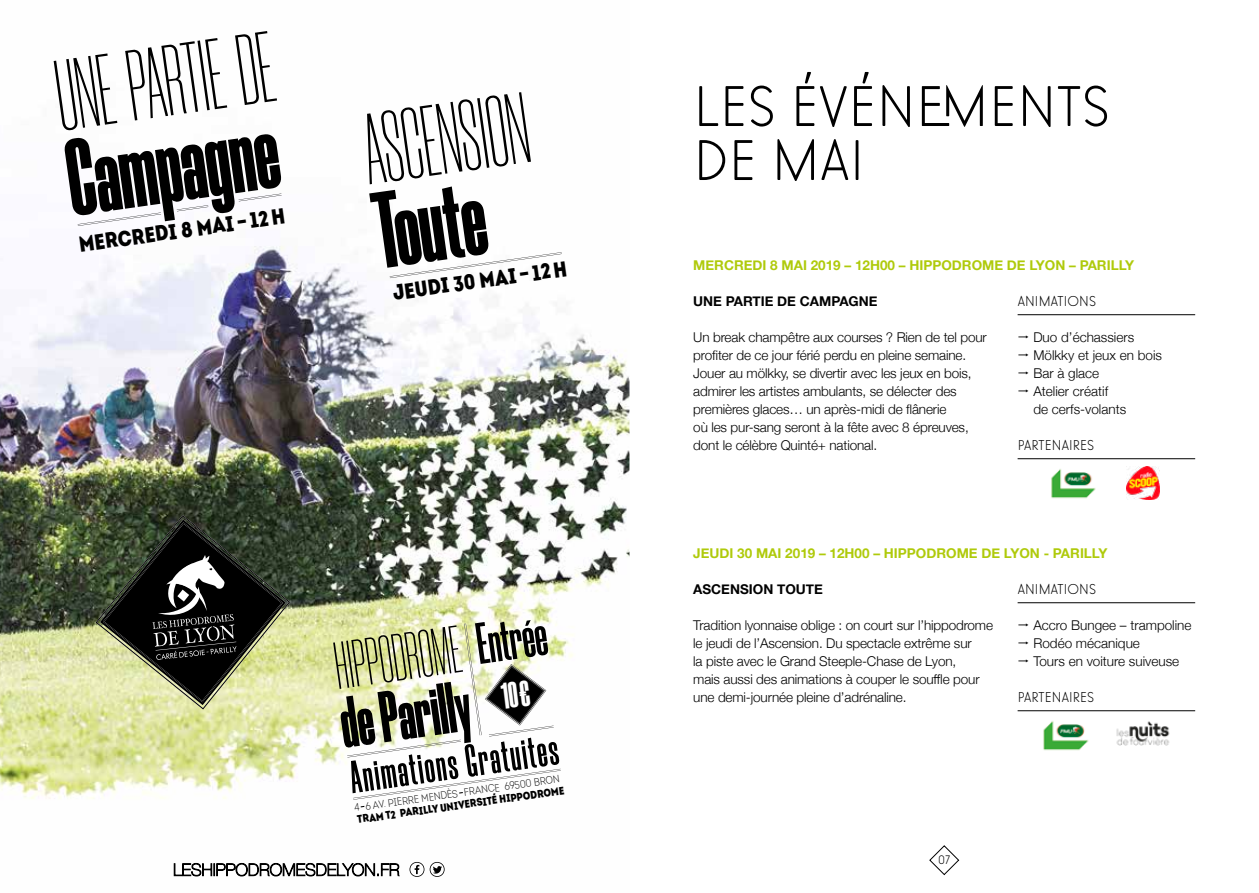
<style>
.page{position:relative;width:1259px;height:893px;background:#fff}
.page>*{position:absolute;margin:0;border:0;box-sizing:border-box;transform-origin:0 0}
.t1{font:900 108.75px "Morganite";color:#000}
.t2{font:200 100.35px "Morganite";color:#000}
.t3{font:900 72.45px "Morganite";color:#000}
.t4{font:200 66.9px "Morganite";color:#000}
.t5{font:60px/54px "Elegant Lux Mager";letter-spacing:.01em;color:#000}
.t6{font:700 58.65px "Morganite";color:#000}
.t7{font:700 46.05px "Morganite";color:#000}
.t8{font:21.9px "Intro Cond Black Free";color:#000}
.t9{font:21.6px "Intro Cond Black Free";color:#000}
.t10{font:15px "Elegant Lux Mager";letter-spacing:.01em;color:#000}
.t11{font:300 13.5px/18px "Helvetica Neue";letter-spacing:-.01em;color:#000}
.t12{font:700 13.5px "Helvetica Neue";color:#afca0b}
.t13{font:700 13.5px "Helvetica Neue";color:#000}
.t14{font:13.5px "Elegant Lux Mager";color:#000}
.t15{font:11.1px "Intro Cond Black Free";color:#000}
.t16{font:10.5px "Intro Cond Light Free";color:#000}
.s1{font-family:"Elegant Lux Pro Mager"}
</style>
<div class="page">
<img style="left:0;top:193px;width:629px;height:684px">
<svg style="left:430px;top:862px;width:14px;height:15px"></svg>
<svg style="left:409px;top:862px;width:15px;height:15px"></svg>
<svg style="left:174px;top:863px;width:225px;height:13px"></svg>
<img style="left:238px;top:194px;width:43px;height:6px">
<img style="left:239px;top:195px;width:43px;height:6px">
<img style="left:78px;top:212px;width:83px;height:2px">
<img style="left:78px;top:214px;width:83px;height:12px">
<img style="left:177px;top:205px;width:31px;height:2px">
<img style="left:177px;top:207px;width:31px;height:4px">
<img style="left:96px;top:515px;width:194px;height:194px">
<img style="left:103px;top:522px;width:180px;height:180px">
<svg style="left:152px;top:555px;width:84px;height:105px;background:#393a39"></svg>
<img style="left:389px;top:252px;width:173px;height:25px">
<img style="left:390px;top:254px;width:172px;height:24px">
<img style="left:485px;top:664px;width:61px;height:61px">
<img style="left:487px;top:666px;width:57px;height:57px">
<img style="left:347px;top:740px;width:114px;height:1px">
<img style="left:347px;top:741px;width:114px;height:16px">
<img style="left:353px;top:769px;width:207px;height:1px">
<img style="left:353px;top:770px;width:208px;height:30px">
<img style="left:489px;top:726px;width:64px;height:1px">
<img style="left:489px;top:727px;width:65px;height:9px">
<img style="left:480px;top:623px;width:1px;height:112px">
<img style="left:464px;top:623px;width:16px;height:112px">
<svg style="left:359px;top:805px;width:6px;height:3px"></svg>
<svg style="left:458px;top:791px;width:6px;height:3px"></svg>
<hr style="left:1017px;top:314px;width:178px;height:1px;background:#000">
<hr style="left:1017px;top:458px;width:178px;height:1px;background:#000">
<hr style="left:1017px;top:602px;width:178px;height:1px;background:#000">
<hr style="left:1017px;top:710px;width:178px;height:1px;background:#000">
<img style="left:1126px;top:466px;width:33px;height:34px">
<svg style="left:929px;top:845px;width:30px;height:30px"></svg>
<img style="left:1051px;top:469px;width:45px;height:30px">
<img style="left:1043px;top:721px;width:46px;height:30px">
<img style="left:1116px;top:721px;width:54px;height:25px">
<svg style="left:500px;top:680px;width:31px;height:29px"></svg>
<h2 class="t2" style="left:49px;top:47px;width:221px;rotate:-8deg">UNE PARTIE DE</h2>
<h1 class="t1" style="left:59px;top:123px;width:214px;rotate:-8deg">Campagne</h1>
<h3 class="t8" style="left:77px;top:230px;width:209px;rotate:-8deg">MERCREDI 8 MAI − 12 H</h3>
<h2 class="t2" style="left:358px;top:101px;width:167px;rotate:-8deg">ASCENSION</h2>
<h1 class="t1" style="left:366px;top:176px;width:113px;rotate:-8deg">Toute</h1>
<h3 class="t9" style="left:391px;top:278px;width:177px;rotate:-8deg">jeudi 30 MAI − 12 H</h3>
<h3 class="t6" style="left:473px;top:614px;width:72px;rotate:-8deg">Entrée</h3>
<h3 class="t3" style="left:335px;top:686px;width:132px;rotate:-8deg">de Parilly</h3>
<p class="t16" style="left:353px;top:801px;width:209px;rotate:-8deg">4 6 AV. PIERRE MENDÈS FRANCE 69500 BRON</p>
<h3 class="t4" style="left:330px;top:633px;width:129px;rotate:-8deg">HIPPODROME</h3>
<h3 class="t7" style="left:347px;top:754px;width:211px;rotate:-8deg">Animations Gratuites</h3>
<p class="t15" style="left:356px;top:812px;width:210px;rotate:-8deg">TRAM T2 PARILLY UNIVERSITÉ HIPPODROME</p>
<h3 class="t5" style="left:693px;top:77px;width:418px">LES ÉVÉN<span class="s1">EM</span>ENTS<br>DE MAI</h3>
<p class="t12" style="left:693px;top:255px;width:442px">MERCREDI 8 MAI 2019 – 12H00 – HIPPODROME DE LYON – PARILLY</p>
<p class="t13" style="left:693px;top:291px;width:186px">UNE PARTIE DE CAMPAGNE</p>
<p class="t11" style="left:693px;top:327px;width:295px">Un break champêtre aux courses ? Rien de tel pour profiter de ce jour férié perdu en pleine semaine.<br>Jouer au mölkky, se divertir avec les jeux en bois, admirer les artistes ambulants, se délecter des premières glaces… un après-midi de flânerie<br>où les pur-sang seront à la fête avec 8 épreuves, dont le célèbre Quinté+ national.</p>
<p class="t10" style="left:1017px;top:292px;width:80px">ANIMATIONS</p>
<p class="t11" style="left:1033px;top:327px;width:130px">Duo d’échassiers<br>Mölkky et jeux en bois<br>Bar à glace<br>Atelier créatif<br>de cerfs-volants</p>
<p class="t10" style="left:1017px;top:436px;width:78px">PARTENAIRES</p>
<p class="t12" style="left:693px;top:543px;width:416px">JEUDI 30 MAI 2019 – 12H00 – HIPPODROME DE LYON - PARILLY</p>
<p class="t13" style="left:693px;top:579px;width:131px">ASCENSION TOUTE</p>
<p class="t11" style="left:693px;top:615px;width:301px">Tradition lyonnaise oblige : on court sur l’hippodrome le jeudi de l’Ascension. Du spectacle extrême sur<br>la piste avec le Grand Steeple-Chase de Lyon,<br>mais aussi des animations à couper le souffle pour une demi-journée pleine d’adrénaline.</p>
<p class="t10" style="left:1017px;top:580px;width:80px">ANIMATIONS</p>
<p class="t11" style="left:1033px;top:615px;width:160px">Accro Bungee – trampoline<br>Rodéo mécanique<br>Tours en voiture suiveuse</p>
<p class="t10" style="left:1017px;top:688px;width:78px">PARTENAIRES</p>
<p class="t14" style="left:938px;top:852px;width:14px">07</p>
</div>
